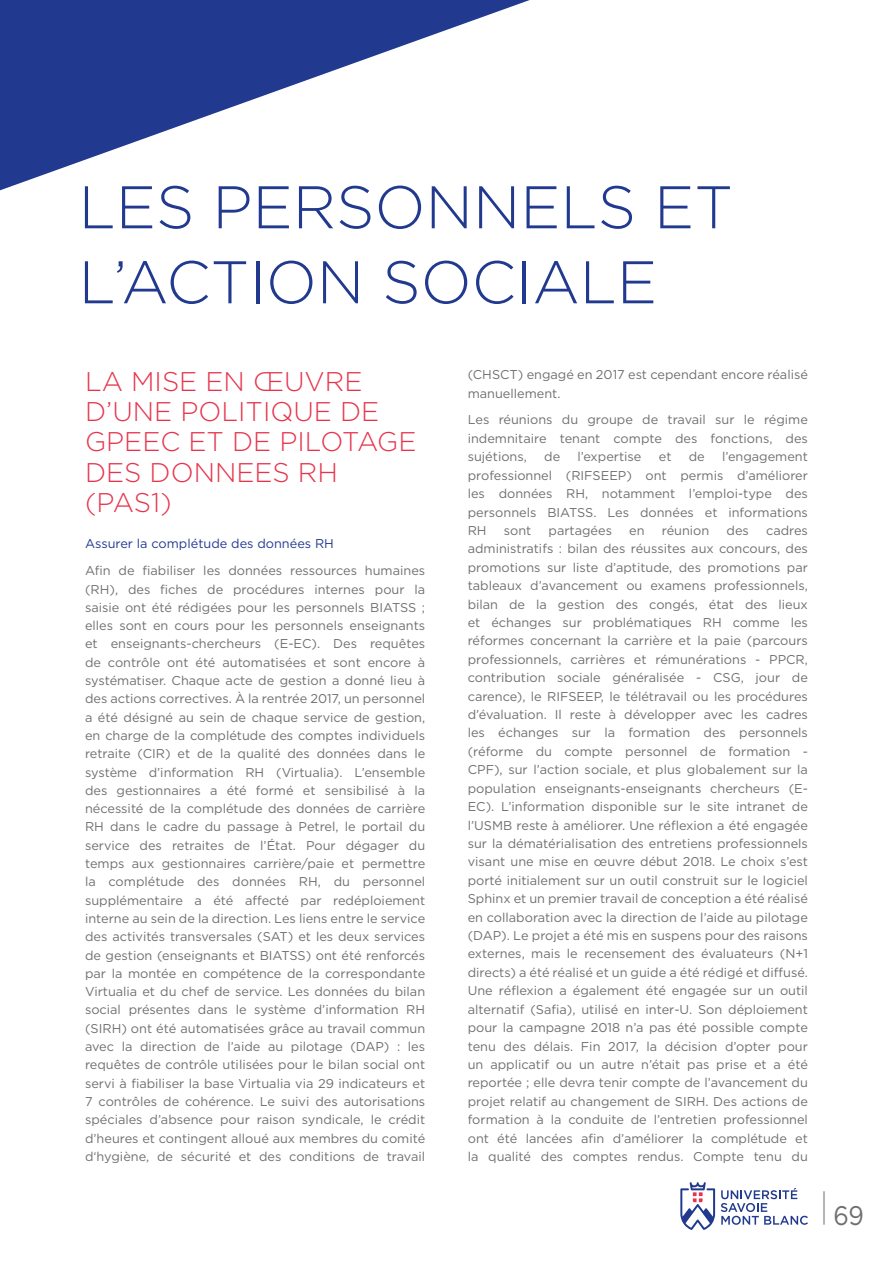
<style>
.page{position:relative;width:893px;height:1263px;background:#fff}
.page>*{position:absolute;margin:0;border:0;box-sizing:border-box;transform-origin:0 0}
.t1{font:300 60px/75px "Gotham";color:#213a8f}
.t2{font:300 27px/30.3px "Gotham";color:#e7344c}
.t3{font:26.85px "Gotham";color:#706f6f;scale:.89 1}
.t4{font:12.75px/18.5px "Gotham";color:#706f6f;text-align:justify}
.t5{font:12.75px "Gotham";color:#213a8f}
</style>
<div class="page">
<hr style="left:823px;top:1191px;width:2px;height:34px;background:#9d9d9c">
<svg style="left:1px;top:0;width:529px;height:190px"></svg>
<img style="left:0;top:0;width:1px;height:191px">
<svg style="left:721px;top:1188px;width:87px;height:37px"></svg>
<svg style="left:680px;top:1182px;width:35px;height:48px"></svg>
<h1 class="t1" style="left:79px;top:168px;width:656px">LES PERSONNELS ET<br>L’ACTION SOCIALE</h1>
<h2 class="t2" style="left:85px;top:365px;width:333px">LA MISE EN ŒUVRE<br>D’UNE POLITIQUE DE<br>GPEEC ET DE PILOTAGE<br>DES DONNEES RH (PAS1)</h2>
<p class="t5" style="left:85px;top:536px;width:250px">Assurer la complétude des données RH</p>
<p class="t4" style="left:85px;top:561px;width:342px">Afin de fiabiliser les données ressources humaines (RH), des fiches de procédures internes pour la saisie ont été rédigées pour les personnels BIATSS ; elles sont en cours pour les personnels enseignants et enseignants-chercheurs (E-EC). Des requêtes de contrôle ont été automatisées et sont encore à systématiser. Chaque acte de gestion a donné lieu à des actions correctives. À la rentrée 2017, un personnel a été désigné au sein de chaque service de gestion, en charge de la complétude des comptes individuels retraite (CIR) et de la qualité des données dans le système d’information RH (Virtualia). L’ensemble des gestionnaires a été formé et sensibilisé à la nécessité de la complétude des données de carrière RH dans le cadre du passage à Petrel, le portail du service des retraites de l’État. Pour dégager du temps aux gestionnaires carrière/paie et permettre la complétude des données RH, du personnel supplémentaire a été affecté par redéploiement interne au sein de la direction. Les liens entre le service des activités transversales (SAT) et les deux services de gestion (enseignants et BIATSS) ont été renforcés par la montée en compétence de la correspondante Virtualia et du chef de service. Les données du bilan social présentes dans le système d’information RH (SIRH) ont été automatisées grâce au travail commun avec la direction de l’aide au pilotage (DAP) : les requêtes de contrôle utilisées pour le bilan social ont servi à fiabiliser la base Virtualia via 29 indicateurs et 7 contrôles de cohérence. Le suivi des autorisations spéciales d’absence pour raison syndicale, le crédit d’heures et contingent alloué aux membres du comité d‘hygiène, de sécurité et des conditions de travail</p>
<p class="t4" style="left:468px;top:365px;width:342px">(CHSCT) engagé en 2017 est cependant encore réalisé manuellement.</p>
<p class="t4" style="left:468px;top:410px;width:342px">Les réunions du groupe de travail sur le régime indemnitaire tenant compte des fonctions, des sujétions,</p>
<p class="t4" style="left:468px;top:447px;width:342px;text-indent:254px">l’engagement professionnel (RIFSEEP) ont permis d’améliorer les données RH, notamment l’emploi-type des personnels BIATSS. Les données et informations RH</p>
<p class="t4" style="left:544px;top:447px;width:18px">de</p>
<p class="t4" style="left:577px;top:447px;width:66px">l’expertise</p>
<p class="t4" style="left:659px;top:447px;width:14px">et</p>
<p class="t4" style="left:689px;top:447px;width:18px">de</p>
<p class="t4" style="left:504px;top:521px;width:29px">sont</p>
<p class="t4" style="left:549px;top:521px;width:65px">partagées</p>
<p class="t4" style="left:629px;top:521px;width:17px">en</p>
<p class="t4" style="left:662px;top:521px;width:49px">réunion</p>
<p class="t4" style="left:726px;top:521px;width:24px">des</p>
<p class="t4" style="left:468px;top:521px;width:342px;text-indent:298px">cadres administratifs : bilan des réussites aux concours, des promotions sur liste d’aptitude, des promotions par tableaux d’avancement ou examens professionnels, bilan de la gestion des congés, état des lieux et échanges sur problématiques RH comme les réformes concernant la carrière et la paie (parcours professionnels, carrières et rémunérations - PPCR, contribution sociale généralisée - CSG, jour de carence), le RIFSEEP, le télétravail ou les procédures d’évaluation. Il reste à développer avec les cadres les échanges sur la formation des personnels (réforme du compte personnel de formation - CPF), sur l’action sociale, et plus globalement sur la population enseignants-enseignants chercheurs (E-EC). L’information disponible sur le site intranet de l’USMB reste à améliorer. Une réflexion a été engagée sur la dématérialisation des entretiens professionnels visant une mise en œuvre début 2018. Le choix s’est porté initialement sur un outil construit sur le logiciel Sphinx et un premier travail de conception a été réalisé en collaboration avec la direction de l’aide au pilotage (DAP). Le projet a été mis en suspens pour des raisons externes, mais le recensement des évaluateurs (N+1 directs) a été réalisé et un guide a été rédigé et diffusé.<br>Une réflexion a également été engagée sur un outil alternatif (Safia), utilisé en inter-U. Son déploiement pour la campagne 2018 n’a pas été possible compte tenu des délais. Fin 2017, la décision d’opter pour un applicatif ou un autre n’était pas prise et a été reportée ; elle devra tenir compte de l’avancement du projet relatif au changement de SIRH. Des actions de formation à la conduite de l’entretien professionnel ont été lancées afin d’améliorer la complétude et la qualité des comptes rendus. Compte tenu du</p>
<h3 class="t3" style="left:833px;top:1198px;width:36px">69</h3>
</div>
